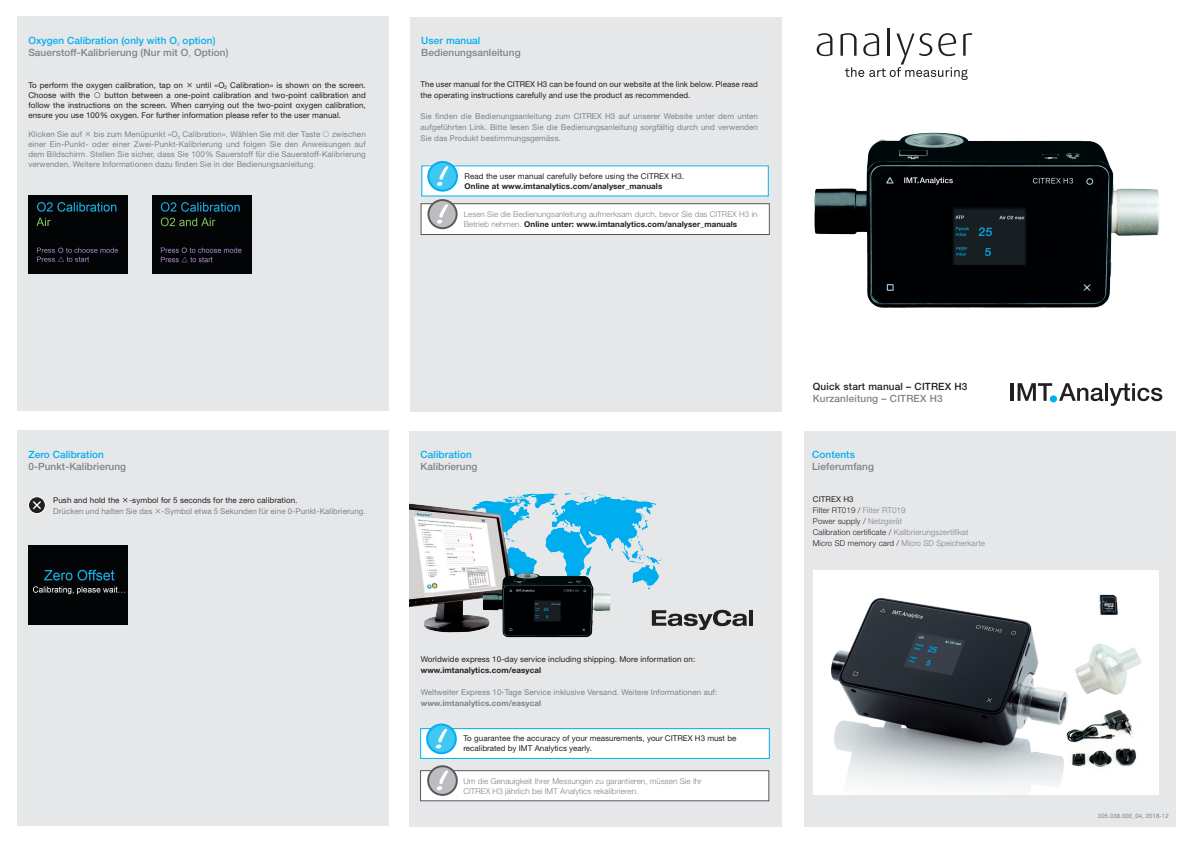
<style>
.page{position:relative;width:1191px;height:842px;background:#fff}
.page>*{position:absolute;margin:0;border:0;box-sizing:border-box;transform-origin:0 0}
.t1{font:500 10px/12.5px "Helvetica Neue LT Pro";letter-spacing:.01em;color:#808285}
.t2{font:500 10px "Helvetica Neue LT Pro";letter-spacing:.01em;color:#00aeef}
.t3{font:500 10px "Helvetica Neue LT Pro";letter-spacing:.015em;color:#231f20}
.t4{font:8px/10px "Helvetica Neue LT Pro";letter-spacing:.01em;color:#231f20}
.t5{font:8px/10px "Helvetica Neue LT Pro";letter-spacing:.01em;color:#808285;text-align:justify}
.t6{font:300 8px/10px "Helvetica Neue LT Pro";letter-spacing:.01em;color:#808285}
.t7{font:300 8px/11px "Helvetica Neue LT Pro";letter-spacing:.01em;color:#231f20}
.t8{font:700 8px "Helvetica Neue LT Pro";letter-spacing:.01em;color:#231f20}
.t9{font:700 8px "Helvetica Neue LT Pro";letter-spacing:.01em;color:#808285}
.t10{font:6px "Helvetica Neue LT Pro";letter-spacing:.015em;color:#808285}
.s1{color:#00aeef}
.s2{font-weight:700;color:#231f20}
.s3{font-weight:400}
.s4{color:#808285}
</style>
<div class="page">
<div style="left:804px;top:431px;width:371px;height:395px;background:#e6e7e9"></div>
<div style="left:17px;top:431px;width:371px;height:395px;background:#e6e7e9"></div>
<div style="left:17px;top:17px;width:371px;height:394px;background:#e6e7e9"></div>
<div style="left:409px;top:431px;width:372px;height:395px;background:#e6e7e9"></div>
<div style="left:410px;top:17px;width:371px;height:394px;background:#e6e7e9"></div>
<div style="left:813px;top:570px;width:345px;height:224px;background:#fff"></div>
<img style="left:1138px;top:655px;width:4px;height:10px">
<hr style="left:1010px;top:383px;width:3px;height:18px;background:#231f20">
<svg style="left:1017px;top:383px;width:86px;height:19px"></svg>
<hr style="left:1105px;top:383px;width:3px;height:18px;background:#231f20">
<svg style="left:1109px;top:383px;width:53px;height:23px"></svg>
<img style="left:814px;top:132px;width:346px;height:176px">
<img style="left:831px;top:594px;width:307px;height:194px">
<svg style="left:816px;top:33px;width:16px;height:23px"></svg>
<hr style="left:887px;top:28px;width:3px;height:28px;background:#231f20">
<svg style="left:840px;top:33px;width:132px;height:47px"></svg>
<svg style="left:667px;top:610px;width:80px;height:20px"></svg>
<hr style="left:749px;top:610px;width:4px;height:16px;background:#231f20">
<div style="left:420px;top:729px;width:349px;height:29px;background:#fff"></div>
<div style="left:420px;top:728px;width:349px;height:31px;border:1px solid #00aeef"></div>
<svg style="left:427px;top:724px;width:29px;height:29px"></svg>
<div style="left:426px;top:723px;width:31px;height:31px;border:2px solid #00aeef;border-radius:50%"></div>
<svg style="left:436px;top:729px;width:11px;height:19px"></svg>
<div style="left:422px;top:166px;width:346px;height:30px;background:#fff"></div>
<svg style="left:428px;top:162px;width:29px;height:29px"></svg>
<div style="left:427px;top:161px;width:31px;height:31px;border:2px solid #00aeef;border-radius:50%"></div>
<svg style="left:437px;top:166px;width:11px;height:20px"></svg>
<div style="left:421px;top:204px;width:348px;height:30px;background:#fff"></div>
<div style="left:421px;top:203px;width:348px;height:32px;border:1px solid #57585a"></div>
<div style="left:428px;top:200px;width:28px;height:28px;background:#bcbdc0;border-radius:50%"></div>
<div style="left:427px;top:199px;width:30px;height:30px;border:2px solid #57585a;border-radius:50%"></div>
<svg style="left:437px;top:204px;width:11px;height:20px"></svg>
<img style="left:409px;top:493px;width:258px;height:145px">
<img style="left:28px;top:546px;width:100px;height:78px">
<div style="left:28px;top:497px;width:17px;height:17px;background:#231f20;border-radius:50%"></div>
<div style="left:28px;top:497px;width:17px;height:17px;border:1px solid #fff;border-radius:50%"></div>
<svg style="left:33px;top:501px;width:8px;height:8px"></svg>
<img style="left:28px;top:196px;width:100px;height:78px">
<img style="left:152px;top:196px;width:100px;height:78px">
<div style="left:420px;top:771px;width:349px;height:30px;background:#fff"></div>
<div style="left:420px;top:770px;width:349px;height:31px;border:1px solid #57585a"></div>
<svg style="left:428px;top:766px;width:29px;height:29px"></svg>
<div style="left:427px;top:765px;width:31px;height:31px;border:2px solid #57585a;border-radius:50%"></div>
<svg style="left:437px;top:770px;width:11px;height:20px"></svg>
<p class="t1" style="left:28px;top:34px;width:202px"><span class="s1">Oxygen Calibration (only with O</span><sub>2</sub> <span class="s1">option)<br></span>Sauerstoff-Kalibrierung (Nur mit O<sub>2</sub> Option)</p>
<p class="t4" style="left:28px;top:80px;width:156px">To perform the oxygen calibration, tap on</p>
<p class="t4" style="left:196px;top:80px;width:171px">until «O<sub>2</sub> Calibration» is shown on the screen.</p>
<p class="t4" style="left:28px;top:90px;width:63px">Choose with the</p>
<p class="t4" style="left:28px;top:90px;width:339px;text-align:justify;text-indent:76px">button between a one-point calibration and two-point calibration and follow the instructions on the screen. When carrying out the two-point oxygen calibration, ensure you use 100% oxygen. For further information please refer to the user manual.</p>
<p class="t5" style="left:28px;top:129px;width:55px">Klicken Sie auf</p>
<p class="t5" style="left:94px;top:129px;width:228px">bis zum Menüpunkt «O<sub>2</sub> Calibration». Wählen Sie mit der Taste</p>
<p class="t5" style="left:28px;top:129px;width:339px;text-indent:304px">zwischen einer Ein-Punkt- oder einer Zwei-Punkt-Kalibrierung und folgen Sie den Anweisungen auf dem Bildschirm. Stellen Sie sicher, dass Sie 100% Sauerstoff für die Sauerstoff-Kalibrierung verwenden. Weitere Informationen dazu finden Sie in der Bedienungsanleitung.</p>
<p class="t2" style="left:421px;top:34px;width:60px">User manual</p>
<p class="t1" style="left:421px;top:46px;width:101px">Bedienungsanleitung</p>
<p class="t4" style="left:420px;top:79px;width:339px;line-height:11px">The user manual for the CITREX H3 can be found on our website at the link below. Please read the operating instructions carefully and use the product as recommended.</p>
<p class="t5" style="left:420px;top:111px;width:339px;line-height:11px">Sie finden die Bedienungsanleitung zum CITREX H3 auf unserer Website unter dem unten aufgeführten Link. Bitte lesen Sie die Bedienungsanleitung sorgfältig durch und verwenden Sie das Produkt bestimmungsgemäss.</p>
<p class="t4" style="left:464px;top:171px;width:221px">Read the user manual carefully before using the CITREX H3.</p>
<p class="t8" style="left:464px;top:181px;width:199px">Online at www.imtanalytics.com/analyser_manuals</p>
<p class="t6" style="left:464px;top:209px;width:295px">Lesen Sie die Bedienungsanleitung aufmerksam durch, bevor Sie das CITREX H3 in<br>Betrieb nehmen. <span class="s2">Online unter: www.imtanalytics.com/analyser_manuals</span></p>
<p class="t2" style="left:28px;top:448px;width:77px">Zero Calibration</p>
<p class="t1" style="left:28px;top:460px;width:99px">0-Punkt-Kalibrierung</p>
<p class="t4" style="left:53px;top:495px;width:246px">Push and hold the -symbol for 5 seconds for the zero calibration.</p>
<p class="t5" style="left:53px;top:506px;width:314px">Drücken und halten Sie das -Symbol etwa 5 Sekunden für eine 0-Punkt-Kalibrierung.</p>
<p class="t2" style="left:420px;top:448px;width:53px">Calibration</p>
<p class="t1" style="left:420px;top:460px;width:58px">Kalibrierung</p>
<p class="t4" style="left:421px;top:654px;width:276px">Worldwide express 10-day service including shipping. More information on:</p>
<p class="t8" style="left:421px;top:665px;width:122px">www.imtanalytics.com/easycal</p>
<p class="t5" style="left:421px;top:687px;width:298px">Weltweiter Express 10-Tage Service inklusive Versand. Weitere Informationen auf:</p>
<p class="t9" style="left:421px;top:698px;width:122px">www.imtanalytics.com/easycal</p>
<p class="t4" style="left:463px;top:733px;width:274px">To guarantee the accuracy of your measurements, your CITREX H3 must be recalibrated by IMT Analytics yearly.</p>
<p class="t6" style="left:463px;top:775px;width:240px">Um die Genauigkeit Ihrer Messungen zu garantieren, müssen Sie Ihr<br>CITREX H3 jährlich bei IMT Analytics rekalibrieren.</p>
<p class="t3" style="left:813px;top:381px;width:156px">Quick start manual – CITREX H3</p>
<p class="t1" style="left:813px;top:392px;width:131px">Kurzanleitung – CITREX H3</p>
<p class="t2" style="left:812px;top:448px;width:44px">Contents</p>
<p class="t1" style="left:812px;top:460px;width:63px">Lieferumfang</p>
<p class="t7" style="left:813px;top:493px;width:174px"><span class="s3">CITREX H3<br></span>Filter RT019 / <span class="s4">Filter RT019<br></span>Power supply / <span class="s4">Netzgerät<br></span>Calibration certificate / <span class="s4">Kalibrierungszertifikat<br></span>Micro SD memory card / <span class="s4">Micro SD Speicherkarte</span></p>
<p class="t10" style="left:1098px;top:812px;width:72px">305.038.000_04, 2018-12</p>
</div>
